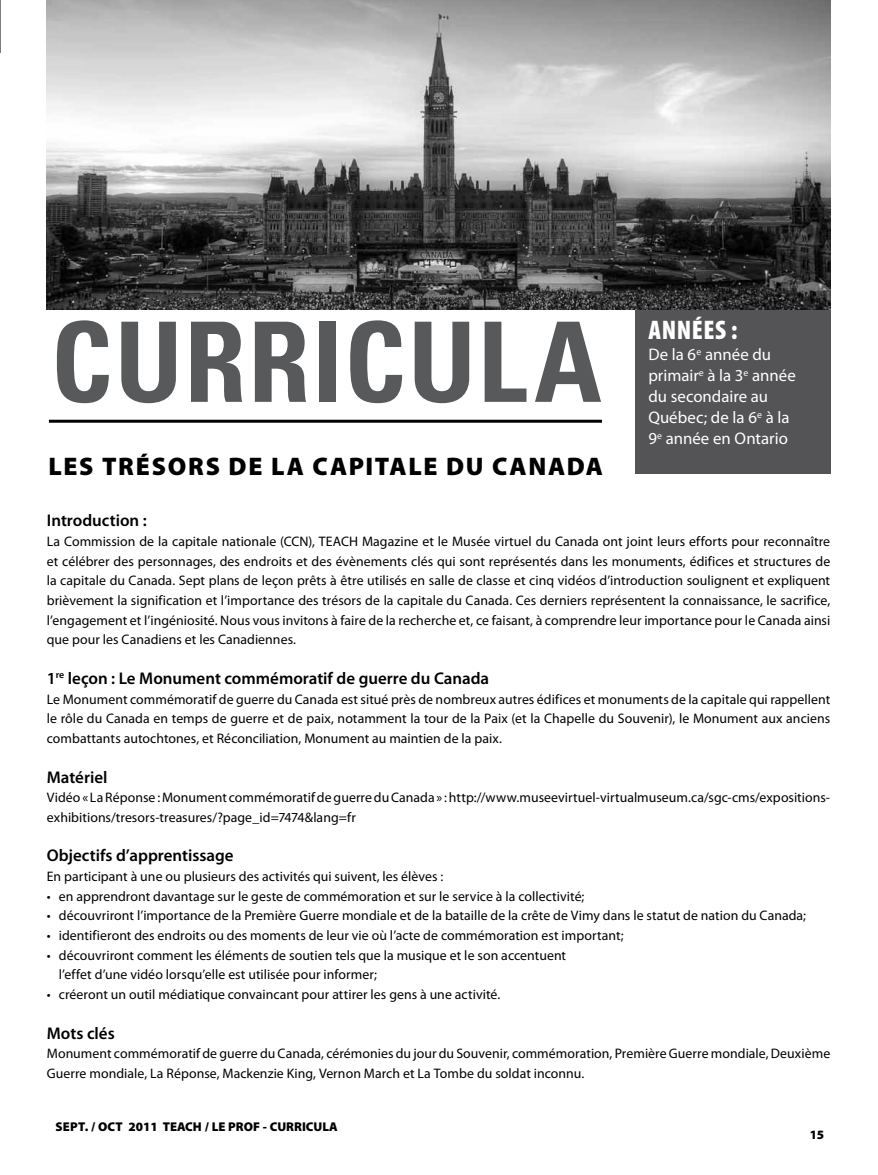
<style>
.page{position:relative;width:878px;height:1175px;background:#fff}
.page>*{position:absolute;margin:0;border:0;box-sizing:border-box;transform-origin:0 0}
.t1{font:700 condensed 111px "Univers";letter-spacing:.02em;color:#58595b}
.t2{font:900 condensed 27px "Myriad Pro";letter-spacing:.02em;color:#fff}
.t3{font:900 25.5px "Myriad Pro";letter-spacing:.065em;color:#000}
.t4{font:600 16.95px "Myriad Pro";color:#000}
.t5{font:16.8px/21px "Myriad Pro";color:#fff}
.t6{font:13.8px/19.6px "Myriad Pro";letter-spacing:.005em;color:#000}
.t7{font:900 12.75px "Myriad Pro";color:#000}
</style>
<div class="page">
<div style="left:634px;top:307px;width:196px;height:167px;background:#545456"></div>
<hr style="left:49px;top:420px;width:553px;height:3px;background:#000">
<img style="left:47px;top:0;width:783px;height:309px">
<h1 class="t1" style="left:51px;top:294px;width:552px">CURRICULA</h1>
<h3 class="t3" style="left:48px;top:452px;width:121px">LES TRÉSORS</h3>
<h3 class="t3" style="left:229px;top:452px;width:101px">DELA CAPITALE</h3>
<h3 class="t3" style="left:446px;top:452px;width:158px">DU CANADA</h3>
<h2 class="t2" style="left:648px;top:315px;width:91px">ANNÉES :</h2>
<p class="t5" style="left:648px;top:344px;width:149px">De la 6<sup>e</sup> année du primair<sup>e</sup> à la 3<sup>e</sup> année du secondaire au<br>Québec; de la 6<sup>e</sup> à la<br>9<sup>e</sup> année en Ontario</p>
<p class="t4" style="left:47px;top:510px;width:101px">Introduction :</p>
<p class="t6" style="left:47px;top:531px;width:785px;text-align:justify">La Commission de la capitale nationale (CCN), TEACH Magazine et le Musée virtuel du Canada ont joint leurs efforts pour reconnaître et célébrer des personnages, des endroits et des évènements clés qui sont représentés dans les monuments, édifices et structures de la capitale du Canada. Sept plans de leçon prêts à être utilisés en salle de classe et cinq vidéos d’introduction soulignent et expliquent brièvement la signification et l’importance des trésors de la capitale du Canada. Ces derniers représentent la connaissance, le sacrifice, l’engagement et l’ingéniosité. Nous vous invitons à faire de la recherche et, ce faisant, à comprendre leur importance pour le Canada ainsi que pour les Canadiens et les Canadiennes.</p>
<p class="t4" style="left:47px;top:667px;width:444px">1<sup>re</sup> leçon : Le Monument commémoratif de guerre du Canada</p>
<p class="t6" style="left:47px;top:689px;width:785px;text-align:justify">Le Monument commémoratif de guerre du Canada est situé près de nombreux autres édifices et monuments de la capitale qui rappellent le rôle du Canada en temps de guerre et de paix, notamment la tour de la Paix (et la Chapelle du Souvenir), le Monument aux anciens combattants autochtones, et Réconciliation, Monument au maintien de la paix.</p>
<p class="t4" style="left:47px;top:766px;width:62px">Matériel</p>
<p class="t6" style="left:47px;top:787px;width:784px">Vidéo « La Réponse : Monument commémoratif de guerre du Canada » : http://www.museevirtuel-virtualmuseum.ca/sgc-cms/expositions&shy;exhibitions/tresors-treasures/?page_id=7474&amp;lang=fr</p>
<p class="t4" style="left:47px;top:845px;width:188px">Objectifs d’apprentissage</p>
<p class="t6" style="left:47px;top:866px;width:398px">En participant à une ou plusieurs des activités qui suivent, les élèves :</p>
<p class="t6" style="left:47px;top:886px;width:539px">• en apprendront davantage sur le geste de commémoration et sur le service à la collectivité;</p>
<p class="t6" style="left:47px;top:905px;width:760px">• découvriront l’importance de la Première Guerre mondiale et de la bataille de la crête de Vimy dans le statut de nation du Canada;</p>
<p class="t6" style="left:47px;top:925px;width:578px">• identifieront des endroits ou des moments de leur vie où l’acte de commémoration est important;</p>
<p class="t6" style="left:59px;top:945px;width:509px;text-indent:-12px">• découvriront comment les éléments de soutien tels que la musique et le son accentuent l’effet d’une vidéo lorsqu’elle est utilisée pour informer;</p>
<p class="t6" style="left:47px;top:984px;width:455px">• créeront un outil médiatique convaincant pour attirer les gens à une activité.</p>
<p class="t4" style="left:47px;top:1022px;width:69px">Mots clés</p>
<p class="t6" style="left:47px;top:1043px;width:785px">Monument commémoratif de guerre du Canada, cérémonies du jour du Souvenir, commémoration, Première Guerre mondiale, Deuxième<br>Guerre mondiale, La Réponse, Mackenzie King, Vernon March et La Tombe du soldat inconnu.</p>
<p class="t7" style="left:56px;top:1119px;width:284px">SEPT. / OCT 2011 TEACH / LE PROF - CURRICULA</p>
<p class="t7" style="left:809px;top:1127px;width:16px">15</p>
</div>
